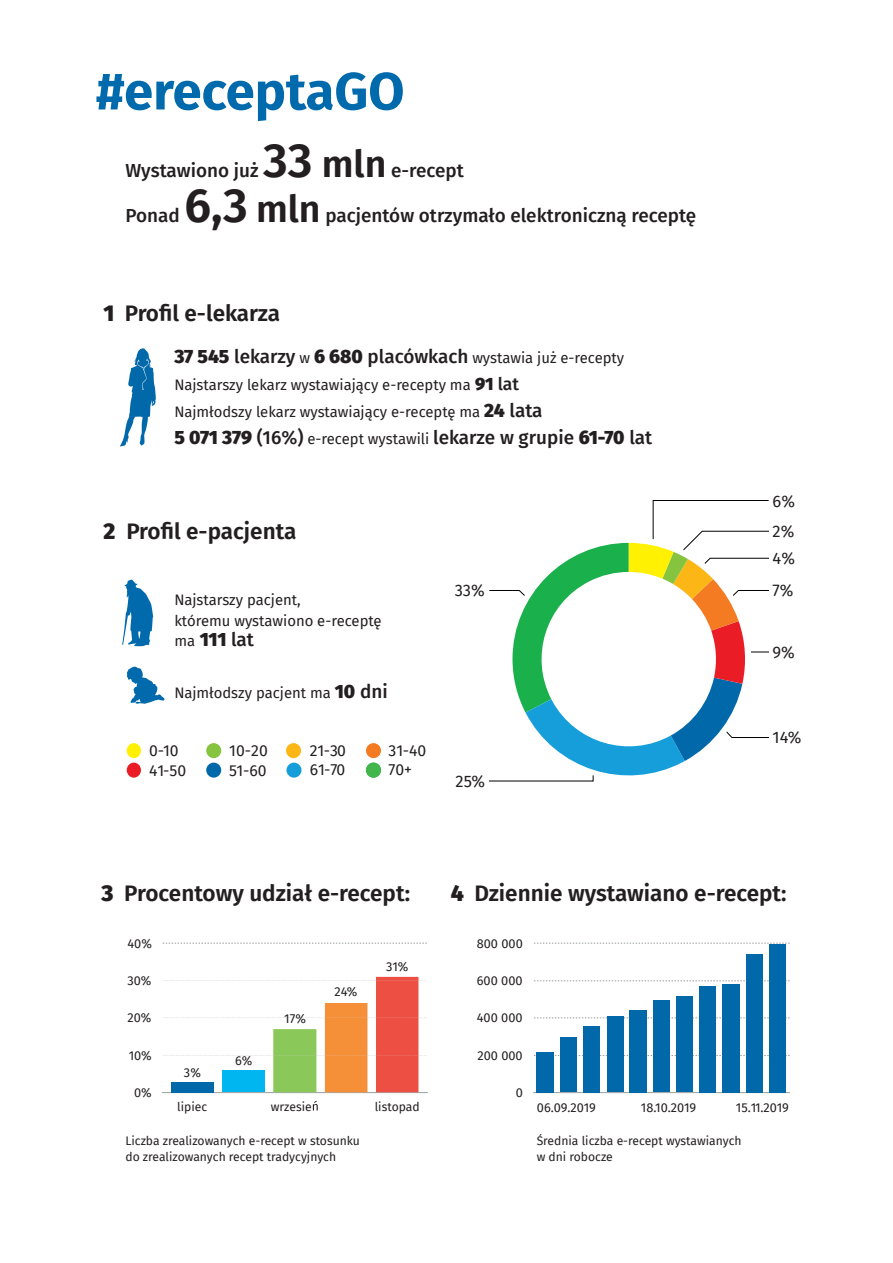
<style>
.page{position:relative;width:893px;height:1263px;background:#fff}
.page>*{position:absolute;margin:0;border:0;box-sizing:border-box;transform-origin:0 0}
.t1{font:700 52.5px "Fira Sans";color:#006aac}
.t2{font:600 22.5px "Fira Sans";color:#231f20}
.t3{font:500 18.9px "Fira Sans";color:#231f20}
.t4{font:900 18.9px "Fira Sans";color:#231f20}
.t5{font:16.5px "Fira Sans";color:#231f20}
.t6{font:15.75px "Fira Sans";color:#231f20}
.t7{font:14.85px "Fira Sans";color:#231f20}
.t8{font:12.75px "Fira Sans";color:#231f20}
.t9{font:12.15px/16.6px "Fira Sans";color:#231f20}
.s1{font-weight:600;font-size:48px}
.s2{font-weight:600;font-size:37.5px}
.s3{font-weight:900}
.s4{font-weight:900;font-size:18.9px}
.s5{font-weight:500;font-size:18.9px}
.s6{font-weight:900;font-size:17.55px}
.s7{font-weight:500;font-size:17.55px}
.s8{font-weight:400;font-size:14.85px}
.s9{font-weight:500}
</style>
<div class="page">
<svg style="left:163px;top:943px;width:264px;height:1px"></svg>
<hr style="left:162px;top:1092px;width:265px;height:1px;background:#9b9f9f">
<svg style="left:313px;top:1101px;width:5px;height:9px"></svg>
<svg style="left:163px;top:977px;width:264px;height:115px"></svg>
<div style="left:222px;top:1070px;width:43px;height:22px;background:#00b6f0"></div>
<div style="left:171px;top:1082px;width:43px;height:10px;background:#0168aa"></div>
<svg style="left:534px;top:1055px;width:256px;height:1px"></svg>
<svg style="left:534px;top:1017px;width:256px;height:1px"></svg>
<svg style="left:534px;top:980px;width:256px;height:1px"></svg>
<svg style="left:534px;top:943px;width:256px;height:1px"></svg>
<hr style="left:534px;top:1092px;width:255px;height:1px;background:#9b9f9f">
<div style="left:537px;top:1052px;width:17px;height:40px;background:#0168aa"></div>
<div style="left:561px;top:1037px;width:16px;height:55px;background:#0168aa"></div>
<div style="left:584px;top:1026px;width:16px;height:66px;background:#0168aa"></div>
<div style="left:607px;top:1016px;width:16px;height:76px;background:#0168aa"></div>
<div style="left:630px;top:1010px;width:17px;height:82px;background:#0168aa"></div>
<div style="left:654px;top:1000px;width:16px;height:92px;background:#0168aa"></div>
<div style="left:677px;top:996px;width:16px;height:96px;background:#0168aa"></div>
<div style="left:700px;top:986px;width:16px;height:106px;background:#0168aa"></div>
<div style="left:723px;top:984px;width:17px;height:108px;background:#0168aa"></div>
<div style="left:746px;top:954px;width:17px;height:138px;background:#0168aa"></div>
<div style="left:770px;top:944px;width:16px;height:148px;background:#0168aa"></div>
<svg style="left:488px;top:500px;width:281px;height:282px"></svg>
<div style="left:127px;top:743px;width:14px;height:15px;background:#fff101;border-radius:50%"></div>
<div style="left:206px;top:743px;width:15px;height:15px;background:#86c43f;border-radius:50%"></div>
<div style="left:366px;top:743px;width:15px;height:15px;background:#f47b21;border-radius:50%"></div>
<div style="left:127px;top:763px;width:14px;height:15px;background:#ea1d27;border-radius:50%"></div>
<div style="left:206px;top:763px;width:15px;height:15px;background:#0168aa;border-radius:50%"></div>
<div style="left:286px;top:763px;width:15px;height:15px;background:#159eda;border-radius:50%"></div>
<div style="left:366px;top:763px;width:15px;height:15px;background:#41b64b;border-radius:7px"></div>
<div style="left:286px;top:743px;width:15px;height:15px;background:#fcb615;border-radius:50%"></div>
<svg style="left:127px;top:666px;width:38px;height:38px"></svg>
<svg style="left:122px;top:579px;width:31px;height:67px"></svg>
<svg style="left:120px;top:348px;width:36px;height:98px"></svg>
<p class="t1" style="left:96px;top:47px;width:310px">#ereceptaGO</p>
<p class="t3" style="left:125px;top:155px;width:340px">Wystawiono już <span class="s1">33</span> <span class="s2">mln</span> e-recept</p>
<p class="t3" style="left:125px;top:200px;width:572px">Ponad <span class="s1">6,3</span> <span class="s2">mln</span> pacjentów otrzymało elektroniczną receptę</p>
<p class="t2" style="left:103px;top:295px;width:178px"><span class="s3">1</span> Profil e-lekarza</p>
<p class="t7" style="left:174px;top:347px;width:451px"><span class="s4">37 545</span> <span class="s5">lekarzy</span> w <span class="s4">6 680</span> <span class="s5">placówkach</span> wystawia już e-recepty</p>
<p class="t7" style="left:174px;top:374px;width:346px">Najstarszy lekarz wystawiający e-recepty ma <span class="s6">91</span> <span class="s7">lat</span></p>
<p class="t7" style="left:174px;top:401px;width:370px">Najmłodszy lekarz wystawiający e-receptę ma <span class="s4">24</span> <span class="s5">lata</span></p>
<p class="t3" style="left:174px;top:422px;width:479px"><span class="s3">5 071 379</span> (16%) <span class="s8">e-recept wystawili</span> lekarze w grupie <span class="s3">61-70</span> lat</p>
<p class="t2" style="left:103px;top:513px;width:194px"><span class="s3">2</span> Profil e-pacjenta</p>
<p class="t7" style="left:174px;top:589px;width:128px">Najstarszy pacjent,</p>
<p class="t7" style="left:174px;top:609px;width:209px">któremu wystawiono e-receptę</p>
<p class="t4" style="left:174px;top:622px;width:81px"><span class="s8">ma</span> 111 <span class="s9">lat</span></p>
<p class="t7" style="left:174px;top:682px;width:215px">Najmłodszy pacjent ma <span class="s4">10</span> <span class="s5">dni</span></p>
<p class="t6" style="left:149px;top:739px;width:31px">0-10</p>
<p class="t6" style="left:229px;top:739px;width:40px">10-20</p>
<p class="t6" style="left:310px;top:738px;width:38px">21-30</p>
<p class="t6" style="left:388px;top:738px;width:39px">31-40</p>
<p class="t6" style="left:149px;top:758px;width:39px">41-50</p>
<p class="t6" style="left:229px;top:758px;width:39px">51-60</p>
<p class="t6" style="left:310px;top:758px;width:37px">61-70</p>
<p class="t6" style="left:388px;top:758px;width:25px">70+</p>
<p class="t5" style="left:455px;top:578px;width:32px">33%</p>
<p class="t5" style="left:455px;top:768px;width:31px">25%</p>
<p class="t5" style="left:773px;top:489px;width:24px">6%</p>
<p class="t5" style="left:773px;top:519px;width:23px">2%</p>
<p class="t5" style="left:773px;top:546px;width:24px">4%</p>
<p class="t5" style="left:773px;top:578px;width:22px">7%</p>
<p class="t5" style="left:773px;top:640px;width:24px">9%</p>
<p class="t5" style="left:773px;top:725px;width:30px">14%</p>
<p class="t2" style="left:101px;top:874px;width:310px"><span class="s3">3</span> Procentowy udział e-recept:</p>
<p class="t2" style="left:451px;top:874px;width:337px"><span class="s3">4</span> Dziennie wystawiano e-recept:</p>
<p class="t8" style="left:127px;top:934px;width:26px">40%</p>
<p class="t8" style="left:477px;top:934px;width:48px">800 000</p>
<p class="t8" style="left:386px;top:956px;width:24px">31%</p>
<p class="t8" style="left:127px;top:971px;width:26px">30%</p>
<p class="t8" style="left:335px;top:982px;width:24px">24%</p>
<p class="t8" style="left:477px;top:971px;width:47px">600 000</p>
<p class="t8" style="left:127px;top:1008px;width:25px">20%</p>
<p class="t8" style="left:284px;top:1009px;width:23px">17%</p>
<p class="t8" style="left:477px;top:1008px;width:47px">400 000</p>
<p class="t8" style="left:129px;top:1046px;width:25px">10%</p>
<p class="t8" style="left:235px;top:1051px;width:19px">6%</p>
<p class="t8" style="left:477px;top:1046px;width:47px">200 000</p>
<p class="t8" style="left:184px;top:1063px;width:18px">3%</p>
<p class="t8" style="left:134px;top:1083px;width:19px">0%</p>
<p class="t8" style="left:516px;top:1083px;width:9px">0</p>
<p class="t9" style="left:177px;top:1098px;width:32px">lipiec</p>
<p class="t9" style="left:271px;top:1098px;width:43px">wrzesie</p>
<p class="t9" style="left:375px;top:1098px;width:46px">listopad</p>
<p class="t8" style="left:537px;top:1098px;width:60px">06.09.2019</p>
<p class="t8" style="left:641px;top:1098px;width:57px">18.10.2019</p>
<p class="t8" style="left:736px;top:1098px;width:54px">15.11.2019</p>
<p class="t9" style="left:125px;top:1132px;width:236px">Liczba zrealizowanych e-recept w stosunku do zrealizowanych recept tradycyjnych</p>
<p class="t9" style="left:537px;top:1132px;width:206px">Średnia liczba e-recept wystawianych w dni robocze</p>
</div>
